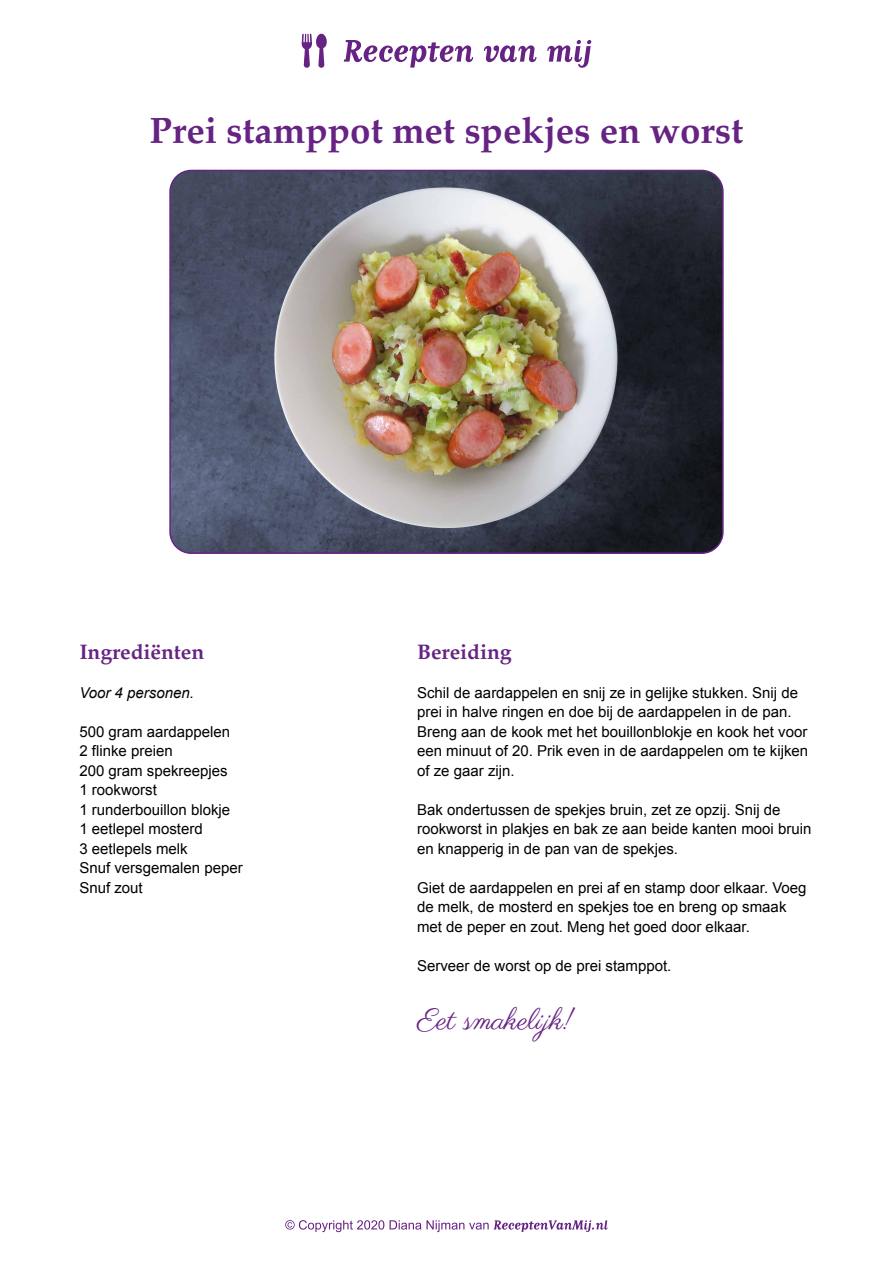
<style>
.page{position:relative;width:893px;height:1263px;background:#fff}
.page>*{position:absolute;margin:0;border:0;box-sizing:border-box;transform-origin:0 0}
.t1{font:700 36.6px "Palatino";color:#662383}
.t2{font:30px "Parisienne";color:#662383}
.t3{font:700 21px "Palatino";color:#662383}
.t4{font:15px/19.5px "Arial";color:#010101}
.t5{font:italic 15px "Arial";color:#010101}
</style>
<div class="page">
<img style="left:172px;top:170px;width:549px;height:381px">
<div style="left:169px;top:170px;width:555px;height:384px;border:2px solid #662383;border-radius:21px"></div>
<svg style="left:302px;top:34px;width:25px;height:34px"></svg>
<svg style="left:344px;top:40px;width:129px;height:28px"></svg>
<svg style="left:484px;top:45px;width:53px;height:17px"></svg>
<svg style="left:547px;top:40px;width:44px;height:28px"></svg>
<svg style="left:285px;top:1220px;width:99px;height:12px"></svg>
<svg style="left:390px;top:1220px;width:218px;height:12px"></svg>
<h1 class="t1" style="left:150px;top:99px;width:595px">Prei stamppot met spekjes en worst</h1>
<h3 class="t3" style="left:79px;top:634px;width:126px">Ingrediënten</h3>
<p class="t5" style="left:79px;top:683px;width:116px">Voor 4 personen.</p>
<p class="t4" style="left:79px;top:722px;width:165px">500 gram aardappelen<br>2 flinke preien<br>200 gram spekreepjes<br>1 rookworst<br>1 runderbouillon blokje<br>1 eetlepel mosterd<br>3 eetlepels melk<br>Snuf versgemalen peper<br>Snuf zout</p>
<h3 class="t3" style="left:417px;top:634px;width:96px">Bereiding</h3>
<p class="t4" style="left:417px;top:683px;width:393px">Schil de aardappelen en snij ze in gelijke stukken. Snij de prei in halve ringen en doe bij de aardappelen in de pan.<br>Breng aan de kook met het bouillonblokje en kook het voor een minuut of 20. Prik even in de aardappelen om te kijken of ze gaar zijn.</p>
<p class="t4" style="left:417px;top:800px;width:396px">Bak ondertussen de spekjes bruin, zet ze opzij. Snij de rookworst in plakjes en bak ze aan beide kanten mooi bruin en knapperig in de pan van de spekjes.</p>
<p class="t4" style="left:417px;top:878px;width:391px">Giet de aardappelen en prei af en stamp door elkaar. Voeg de melk, de mosterd en spekjes toe en breng op smaak met de peper en zout. Meng het goed door elkaar.</p>
<p class="t4" style="left:417px;top:956px;width:256px">Serveer de worst op de prei stamppot.</p>
<h2 class="t2" style="left:417px;top:1002px;width:158px">Eet smakelijk!</h2>
</div>
